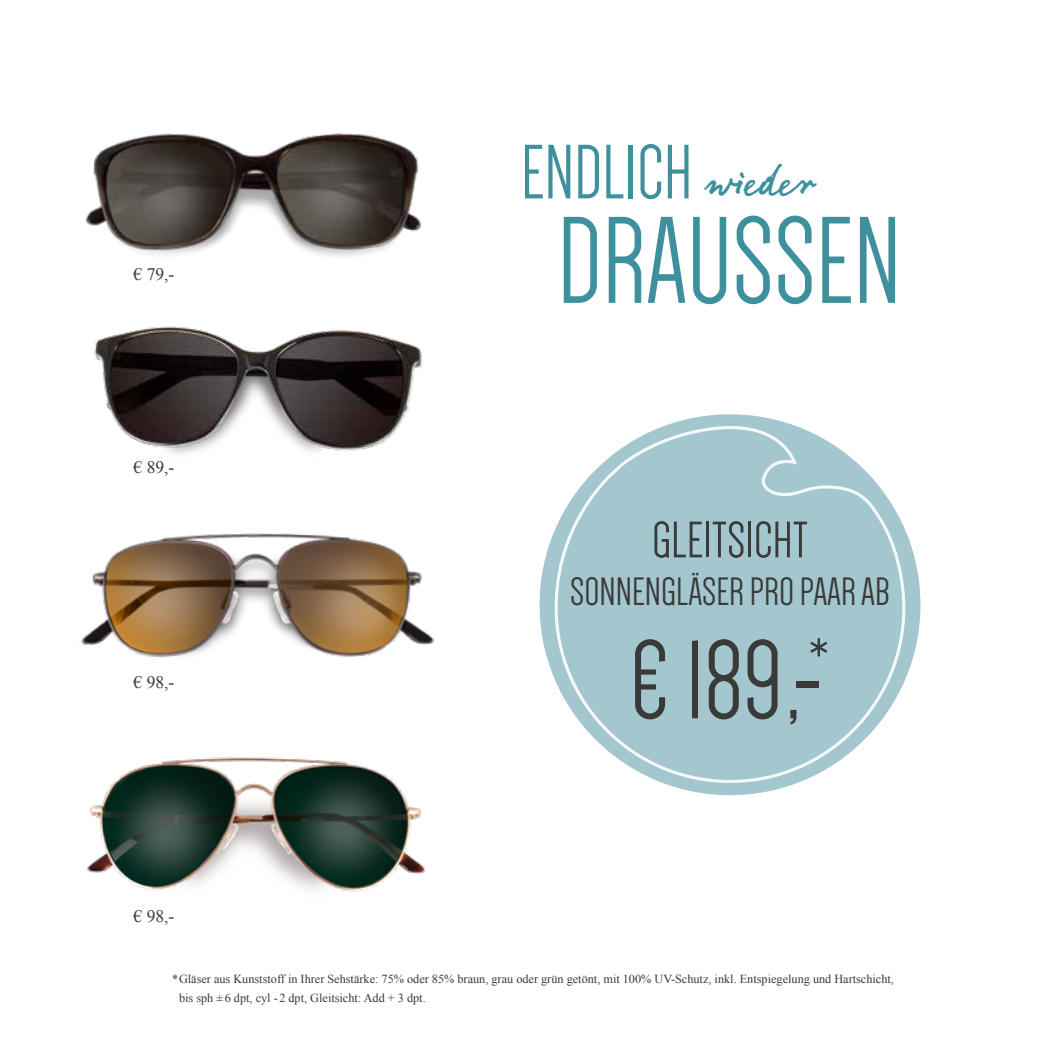
<style>
.page{position:relative;width:1042px;height:1042px;background:#fff}
.page>*{position:absolute;margin:0;border:0;box-sizing:border-box;transform-origin:0 0}
.t1{font:127.4px "Dense";color:#3f909d}
.t2{font:115.5px "Dense";color:#3a3a39}
.t3{font:79.45px "Dense";color:#3f909d}
.t4{font:52.85px "Dense";color:#3a3a39;scale:1.05 1}
.t5{font:40.95px "Dense";color:#3a3a39;scale:1.06 1}
.t6{font:17.5px "Times New Roman";color:#3a3a39}
.t7{font:12.25px/19.2px "Times New Roman";color:#3a3a39}
.s1{font-family:"Notec LT Pro";font-size:43.75px}
.s2{font-size:117.6px}
</style>
<div class="page">
<img style="left:94px;top:326px;width:328px;height:128px">
<img style="left:81px;top:533px;width:354px;height:124px">
<img style="left:86px;top:757px;width:339px;height:135px">
<img style="left:85px;top:133px;width:337px;height:124px">
<div style="left:539px;top:414px;width:381px;height:381px;background:#a4c6ce;border-radius:50%"></div>
<svg style="left:553px;top:424px;width:354px;height:360px"></svg>
<h3 class="t6" style="left:134px;top:262px;width:42px">€ 79,-</h3>
<h3 class="t6" style="left:134px;top:455px;width:42px">€ 89,-</h3>
<h3 class="t6" style="left:134px;top:671px;width:42px">€ 98,-</h3>
<h3 class="t6" style="left:134px;top:904px;width:42px">€ 98,-</h3>
<h3 class="t3" style="left:521px;top:133px;width:295px">ENDLICH <span class="s1">wieder</span></h3>
<h1 class="t1" style="left:557px;top:198px;width:345px">DRAUSSEN</h1>
<h3 class="t4" style="left:652px;top:514px;width:150px">GLEITSICHT</h3>
<h3 class="t5" style="left:570px;top:572px;width:303px">SONNENGLÄSER PRO PAAR AB</h3>
<h2 class="t2" style="left:629px;top:623px;width:202px">€ 189<span class="s2">,-</span><sup>*</sup></h2>
<p class="t7" style="left:179px;top:968px;width:716px;text-indent:-7px">*Gläser aus Kunststoff in Ihrer Sehstärke: 75% oder 85% braun, grau oder grün getönt, mit 100% UV-Schutz, inkl. Entspiegelung und Hartschicht, bis sph ±6 dpt, cyl - 2 dpt, Gleitsicht: Add + 3 dpt.</p>
</div>
